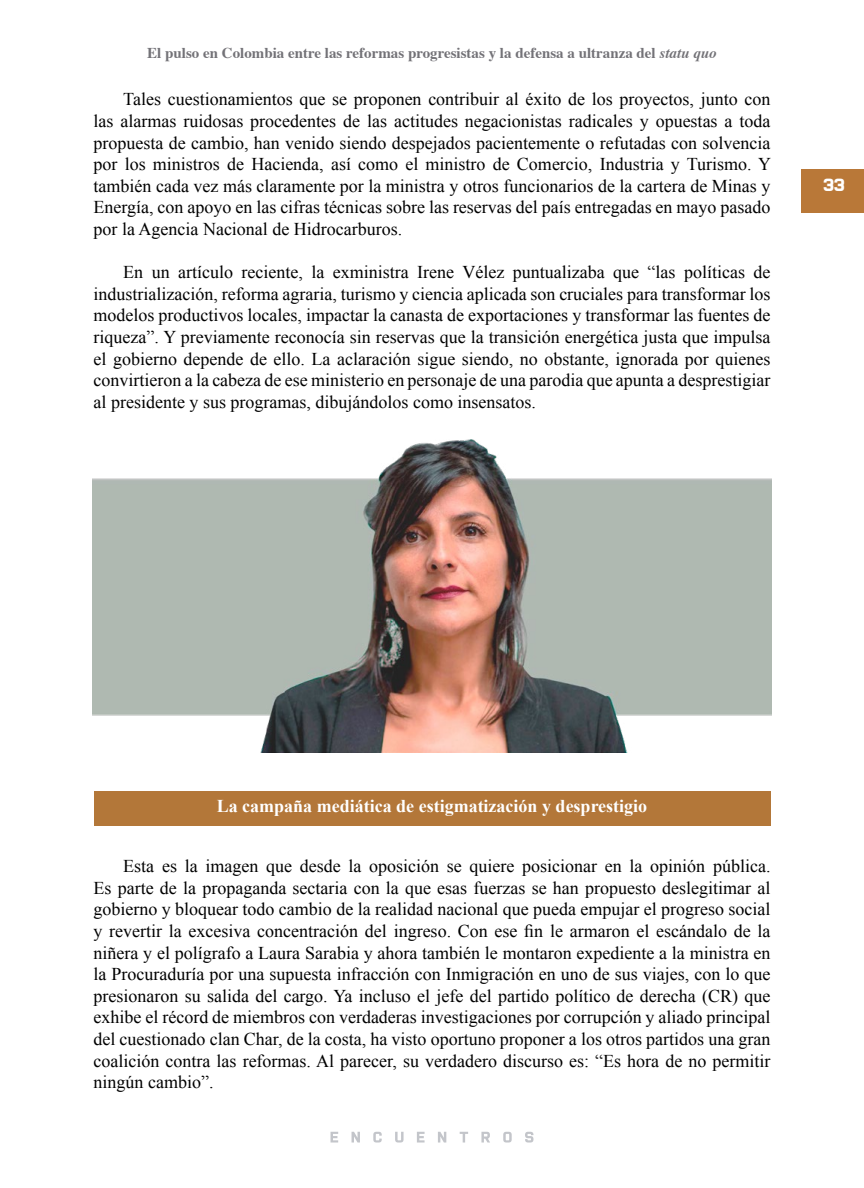
<style>
.page{position:relative;width:864px;height:1188px;background:#fff}
.page>*{position:absolute;margin:0;border:0;box-sizing:border-box;transform-origin:0 0}
.t1{font:18px/21.6px "Times New Roman";color:#000;text-align:justify}
.t2{font:700 18px "Times New Roman";color:#fff}
.t3{font:18px "X Heighting";color:#fff}
.t4{font:700 15px "Times";color:#737277}
.s1{font-style:italic}
</style>
<div class="page">
<svg style="left:331px;top:1132px;width:7px;height:11px"></svg>
<svg style="left:352px;top:1132px;width:8px;height:11px"></svg>
<svg style="left:373px;top:1132px;width:9px;height:11px"></svg>
<svg style="left:395px;top:1132px;width:9px;height:11px"></svg>
<svg style="left:417px;top:1132px;width:8px;height:11px"></svg>
<svg style="left:438px;top:1132px;width:8px;height:11px"></svg>
<svg style="left:460px;top:1132px;width:8px;height:11px"></svg>
<svg style="left:481px;top:1132px;width:9px;height:11px"></svg>
<svg style="left:503px;top:1132px;width:9px;height:11px"></svg>
<svg style="left:525px;top:1132px;width:8px;height:11px"></svg>
<div style="left:801px;top:169px;width:63px;height:44px;background:#b97838"></div>
<div style="left:94px;top:791px;width:676px;height:34px;background:#b37739"></div>
<img style="left:92px;top:439px;width:680px;height:313px">
<p class="t4" style="left:147px;top:38px;width:571px">El pulso en Colombia entre las reformas progresistas y la defensa a ultranza del <span class="s1">statu quo</span></p>
<p class="t1" style="left:94px;top:88px;width:679px;text-indent:30px">Tales cuestionamientos que se proponen contribuir al éxito de los proyectos, junto con las alarmas ruidosas procedentes de las actitudes negacionistas radicales y opuestas a toda propuesta de cambio, han venido siendo despejados pacientemente o refutadas con solvencia por los ministros de Hacienda, así como el ministro de Comercio, Industria y Turismo. Y también cada vez más claramente por la ministra y otros funcionarios de la cartera de Minas y Energía, con apoyo en las cifras técnicas sobre las reservas del país entregadas en mayo pasado por la Agencia Nacional de Hidrocarburos.</p>
<p class="t1" style="left:94px;top:261px;width:678px;text-indent:30px">En un artículo reciente, la exministra Irene Vélez puntualizaba que “las políticas de industrialización, reforma agraria, turismo y ciencia aplicada son cruciales para transformar los modelos productivos locales, impactar la canasta de exportaciones y transformar las fuentes de riqueza”. Y previamente reconocía sin reservas que la transición energética justa que impulsa el gobierno depende de ello. La aclaración sigue siendo, no obstante, ignorada por quienes convirtieron a la cabeza de ese ministerio en personaje de una parodia que apunta a desprestigiar al presidente y sus programas, dibujándolos como insensatos.</p>
<p class="t3" style="left:824px;top:174px;width:23px">33</p>
<p class="t2" style="left:217px;top:794px;width:432px">La campaña mediática de estigmatización y desprestigio</p>
<p class="t1" style="left:94px;top:855px;width:678px;text-indent:30px">Esta es la imagen que desde la oposición se quiere posicionar en la opinión pública.<br>Es parte de la propaganda sectaria con la que esas fuerzas se han propuesto deslegitimar al gobierno y bloquear todo cambio de la realidad nacional que pueda empujar el progreso social y revertir la excesiva concentración del ingreso. Con ese fin le armaron el escándalo de la niñera y el polígrafo a Laura Sarabia y ahora también le montaron expediente a la ministra en la Procuraduría por una supuesta infracción con Inmigración en uno de sus viajes, con lo que presionaron su salida del cargo. Ya incluso el jefe del partido político de derecha (CR) que exhibe el récord de miembros con verdaderas investigaciones por corrupción y aliado principal del cuestionado clan Char, de la costa, ha visto oportuno proponer a los otros partidos una gran coalición contra las reformas. Al parecer, su verdadero discurso es: “Es hora de no permitir ningún cambio”.</p>
</div>
